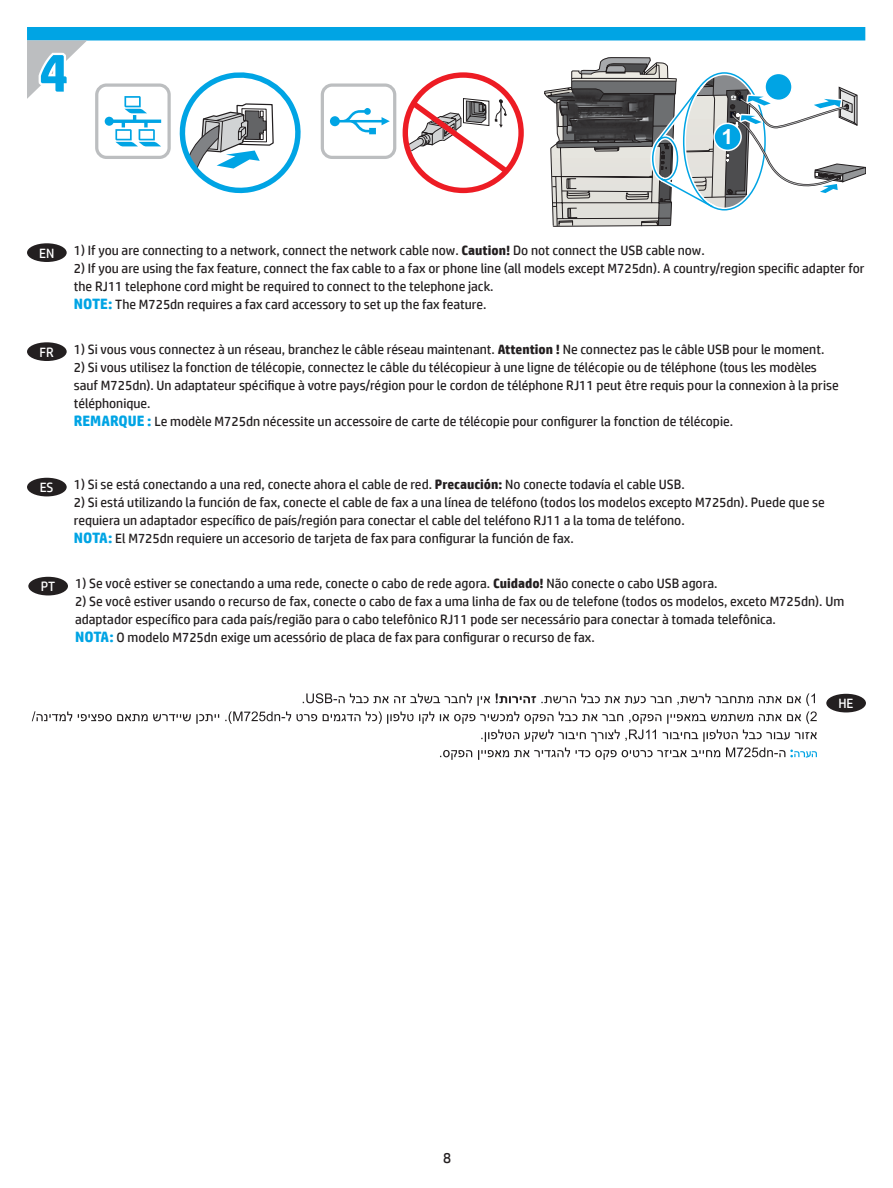
<style>
.page{position:relative;width:893px;height:1188px;background:#fff}
.page>*{position:absolute;margin:0;border:0;box-sizing:border-box;transform-origin:0 0}
.t1{font:700 54px "HP Simplified";color:#00a4e4}
.t2{font:700 21px "Arial";color:#fff}
.t3{font:15px "HP Simplified";color:#231f20}
.t4{font:13.5px/18px "HP Simplified";color:#231f20}
.t5{font:13.5px "HP Simplified";color:#fff}
.s1{font-weight:700}
.s2{font-weight:700;font-size:15px;color:#00a4e4}
</style>
<div class="page">
<div style="left:402px;top:72px;width:121px;height:121px;border:5px solid #ed1c24;border-radius:50%"></div>
<svg style="left:406px;top:96px;width:108px;height:83px"></svg>
<svg style="left:179px;top:72px;width:122px;height:121px"></svg>
<div style="left:320px;top:83px;width:76px;height:76px;border:3px solid #bcbec0;border-radius:10px"></div>
<svg style="left:330px;top:108px;width:59px;height:26px"></svg>
<div style="left:95px;top:83px;width:76px;height:76px;border:3px solid #bcbec0;border-radius:10px"></div>
<svg style="left:105px;top:96px;width:56px;height:50px"></svg>
<svg style="left:544px;top:57px;width:321px;height:170px"></svg>
<div style="left:713px;top:123px;width:27px;height:27px;background:#00a4e4;border-radius:50%"></div>
<div style="left:713px;top:123px;width:28px;height:28px;border:2px solid #fff;border-radius:50%"></div>
<div style="left:764px;top:73px;width:27px;height:27px;background:#00a4e4;border-radius:50%"></div>
<div style="left:763px;top:73px;width:29px;height:28px;border:2px solid #fff;border-radius:50%"></div>
<div style="left:27px;top:27px;width:837px;height:13px;background:#00a4e4"></div>
<svg style="left:27px;top:40px;width:60px;height:59px"></svg>
<div style="left:27px;top:243px;width:40px;height:19px;background:#231f20;border-radius:50%"></div>
<div style="left:27px;top:342px;width:40px;height:19px;background:#231f20;border-radius:50%"></div>
<div style="left:27px;top:478px;width:40px;height:18px;background:#231f20;border-radius:50%"></div>
<div style="left:825px;top:694px;width:40px;height:18px;background:#231f20;border-radius:50%"></div>
<svg style="left:32px;top:693px;width:784px;height:67px"></svg>
<div style="left:28px;top:577px;width:40px;height:18px;background:#231f20;border-radius:50%"></div>
<h1 class="t1" style="left:39px;top:38px;width:30px">4</h1>
<h2 class="t2" style="left:721px;top:122px;width:13px">1</h2>
<p class="t5" style="left:39px;top:244px;width:17px">EN</p>
<p class="t4" style="left:74px;top:241px;width:632px">1) If you are connecting to a network, connect the network cable now. <span class="s1">Caution!</span> Do not connect the USB cable now.</p>
<p class="t4" style="left:74px;top:259px;width:791px">2) If you are using the fax feature, connect the fax cable to a fax or phone line (all models except M725dn). A country/region specific adapter for the RJ11 telephone cord might be required to connect to the telephone jack.<br><span class="s2">NOTE:</span> The M725dn requires a fax card accessory to set up the fax feature.</p>
<p class="t5" style="left:39px;top:343px;width:16px">FR</p>
<p class="t4" style="left:74px;top:340px;width:751px">1) Si vous vous connectez à un réseau, branchez le câble réseau maintenant. <span class="s1">Attention !</span> Ne connectez pas le câble USB pour le moment.</p>
<p class="t4" style="left:74px;top:358px;width:766px">2) Si vous utilisez la fonction de télécopie, connectez le câble du télécopieur à une ligne de télécopie ou de téléphone (tous les modèles sauf M725dn). Un adaptateur spécifique à votre pays/région pour le cordon de téléphone RJ11 peut être requis pour la connexion à la prise téléphonique.<br><span class="s2">REMARQUE :</span> Le modèle M725dn nécessite un accessoire de carte de télécopie pour configurer la fonction de télécopie.</p>
<p class="t5" style="left:40px;top:478px;width:15px">ES</p>
<p class="t4" style="left:74px;top:475px;width:612px">1) Si se está conectando a una red, conecte ahora el cable de red. <span class="s1">Precaución:</span> No conecte todavía el cable USB.</p>
<p class="t4" style="left:74px;top:493px;width:752px">2) Si está utilizando la función de fax, conecte el cable de fax a una línea de teléfono (todos los modelos excepto M725dn). Puede que se requiera un adaptador específico de país/región para conectar el cable del teléfono RJ11 a la toma de teléfono.<br><span class="s2">NOTA:</span> El M725dn requiere un accesorio de tarjeta de fax para configurar la función de fax.</p>
<p class="t5" style="left:41px;top:577px;width:16px">PT</p>
<p class="t4" style="left:75px;top:574px;width:643px">1) Se você estiver se conectando a uma rede, conecte o cabo de rede agora. <span class="s1">Cuidado!</span> Não conecte o cabo USB agora.</p>
<p class="t4" style="left:75px;top:592px;width:770px">2) Se você estiver usando o recurso de fax, conecte o cabo de fax a uma linha de fax ou de telefone (todos os modelos, exceto M725dn). Um adaptador específico para cada país/região para o cabo telefônico RJ11 pode ser necessário para conectar à tomada telefônica.<br><span class="s2">NOTA:</span> O modelo M725dn exige um acessório de placa de fax para configurar o recurso de fax.</p>
<p class="t3" style="left:443px;top:1148px;width:10px">8</p>
<p class="t5" style="left:838px;top:694px;width:17px">HE</p>
</div>
